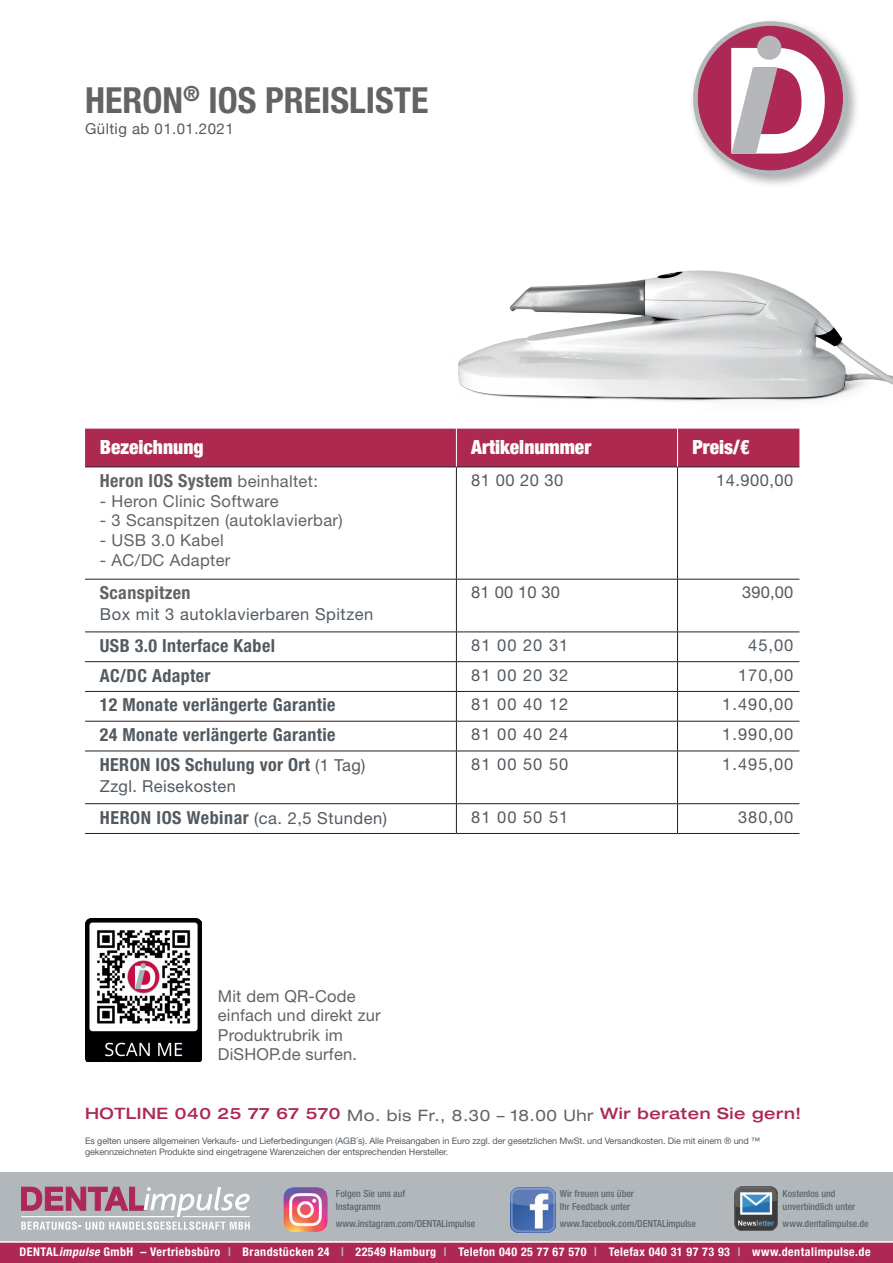
<style>
.page{position:relative;width:893px;height:1263px;background:#fff}
.page>*{position:absolute;margin:0;border:0;box-sizing:border-box;transform-origin:0 0}
.t1{font:700 condensed 36px "Helvetica Neue LT";color:#636366}
.t2{font:900 condensed 19.5px "Helvetica Neue";color:#fff}
.t3{font:700 condensed 18px "Helvetica Neue LT";letter-spacing:.02em;color:#525a61}
.t4{font:700 condensed 18px "Helvetica Neue LT";letter-spacing:.02em;color:#636366}
.t5{font:16.5px "Helvetica Neue LT";letter-spacing:.03em;color:#525a61}
.t6{font:16.5px/19.5px "Helvetica Neue LT";letter-spacing:.02em;color:#636366}
.t7{font:500 expanded 15.75px "Helvetica Neue LT";letter-spacing:.035em;color:#ad2855}
.t8{font:15px "Helvetica Neue";letter-spacing:.03em;color:#525a61}
.t9{font:700 condensed 12px "Helvetica Neue LT";letter-spacing:.04em;color:#fff}
.t10{font:500 condensed 9.75px/12.8px "Helvetica Neue LT";color:#5f666b}
.t11{font:9px/11.2px "Helvetica Neue LT";letter-spacing:-.01em;color:#525a61}
.s1{font-weight:400;font-stretch:normal;font-size:16.5px}
.s2{font-weight:400;color:#636366}
.s3{font-style:italic}
.s4{color:#b2b7bb}
</style>
<div class="page">
<div style="left:689px;top:17px;width:171px;height:171px;background:#231f20;opacity:.35"></div>
<svg style="left:695px;top:24px;width:150px;height:150px"></svg>
<div style="left:757px;top:36px;width:24px;height:24px;background:#b6b7bb;border-radius:50%"></div>
<div style="left:693px;top:21px;width:155px;height:155px;border:5px solid #b2b7bb;border-radius:50%"></div>
<div style="left:85px;top:429px;width:714px;height:38px;background:#ae2950"></div>
<hr style="left:85px;top:467px;width:371px;height:1px;background:#231f20">
<hr style="left:456px;top:467px;width:221px;height:1px;background:#231f20">
<hr style="left:456px;top:467px;width:1px;height:112px;background:#231f20">
<hr style="left:677px;top:467px;width:122px;height:1px;background:#231f20">
<hr style="left:85px;top:579px;width:371px;height:1px;background:#231f20">
<hr style="left:456px;top:579px;width:221px;height:1px;background:#231f20">
<hr style="left:456px;top:579px;width:1px;height:53px;background:#231f20">
<hr style="left:677px;top:579px;width:122px;height:1px;background:#231f20">
<hr style="left:85px;top:632px;width:371px;height:1px;background:#231f20">
<hr style="left:456px;top:632px;width:221px;height:1px;background:#231f20">
<hr style="left:677px;top:632px;width:122px;height:1px;background:#231f20">
<hr style="left:85px;top:661px;width:371px;height:1px;background:#231f20">
<hr style="left:456px;top:661px;width:221px;height:1px;background:#231f20">
<hr style="left:677px;top:661px;width:122px;height:1px;background:#231f20">
<hr style="left:85px;top:691px;width:371px;height:1px;background:#231f20">
<hr style="left:456px;top:691px;width:221px;height:1px;background:#231f20">
<svg style="left:456px;top:632px;width:1px;height:89px"></svg>
<hr style="left:677px;top:691px;width:122px;height:1px;background:#231f20">
<hr style="left:85px;top:721px;width:371px;height:1px;background:#231f20">
<hr style="left:456px;top:721px;width:221px;height:1px;background:#231f20">
<hr style="left:456px;top:721px;width:1px;height:30px;background:#231f20">
<hr style="left:677px;top:721px;width:122px;height:1px;background:#231f20">
<hr style="left:85px;top:751px;width:371px;height:1px;background:#231f20">
<hr style="left:456px;top:751px;width:221px;height:1px;background:#231f20">
<hr style="left:456px;top:751px;width:1px;height:52px;background:#231f20">
<hr style="left:677px;top:751px;width:122px;height:1px;background:#231f20">
<hr style="left:85px;top:803px;width:371px;height:1px;background:#231f20">
<hr style="left:456px;top:803px;width:221px;height:1px;background:#231f20">
<svg style="left:456px;top:804px;width:1px;height:29px"></svg>
<hr style="left:677px;top:803px;width:122px;height:1px;background:#231f20">
<hr style="left:85px;top:833px;width:371px;height:1px;background:#231f20">
<hr style="left:456px;top:833px;width:221px;height:1px;background:#231f20">
<hr style="left:677px;top:833px;width:122px;height:1px;background:#231f20">
<hr style="left:456px;top:429px;width:1px;height:38px;background:#fff">
<hr style="left:677px;top:467px;width:1px;height:112px;background:#231f20">
<hr style="left:677px;top:579px;width:1px;height:53px;background:#231f20">
<svg style="left:677px;top:632px;width:1px;height:89px"></svg>
<hr style="left:677px;top:721px;width:1px;height:30px;background:#231f20">
<hr style="left:677px;top:751px;width:1px;height:52px;background:#231f20">
<svg style="left:677px;top:804px;width:1px;height:29px"></svg>
<hr style="left:677px;top:429px;width:1px;height:38px;background:#fff">
<img style="left:85px;top:918px;width:117px;height:144px">
<img style="left:458px;top:270px;width:435px;height:132px">
<div style="left:0;top:1172px;width:893px;height:76px;background:#b2b7bb"></div>
<img style="left:283px;top:1187px;width:45px;height:45px">
<img style="left:511px;top:1187px;width:45px;height:45px">
<img style="left:734px;top:1186px;width:44px;height:45px">
<svg style="left:21px;top:1187px;width:229px;height:43px"></svg>
<div style="left:0;top:1242px;width:893px;height:21px;background:#ad2855"></div>
<hr style="left:0;top:1241px;width:893px;height:2px;background:#fff">
<h1 class="t1" style="left:85px;top:78px;width:345px">HERON<sup>®</sup> IOS PREISLISTE</h1>
<h3 class="t8" style="left:85px;top:118px;width:150px">Gültig ab 01.01.2021</h3>
<h2 class="t2" style="left:100px;top:431px;width:105px">Bezeichnung</h2>
<h2 class="t2" style="left:471px;top:431px;width:121px">Artikelnummer</h2>
<h2 class="t2" style="left:692px;top:431px;width:59px">Preis/€</h2>
<h3 class="t4" style="left:100px;top:470px;width:220px">Heron IOS System <span class="s1">beinhaltet:</span></h3>
<h3 class="t6" style="left:100px;top:491px;width:180px">- Heron Clinic Software</h3>
<h3 class="t6" style="left:100px;top:511px;width:244px">- 3 Scanspitzen (autoklavierbar)</h3>
<h3 class="t6" style="left:100px;top:530px;width:125px">- USB 3.0 Kabel</h3>
<h3 class="t6" style="left:100px;top:550px;width:132px">- AC/DC Adapter</h3>
<h3 class="t5" style="left:471px;top:470px;width:94px">81 00 20 30</h3>
<h3 class="t5" style="left:716px;top:470px;width:79px">14.900,00</h3>
<h3 class="t4" style="left:100px;top:582px;width:92px">Scanspitzen</h3>
<h3 class="t5" style="left:100px;top:604px;width:275px">Box mit 3 autoklavierbaren Spitzen</h3>
<h3 class="t5" style="left:471px;top:582px;width:90px">81 00 10 30</h3>
<h3 class="t5" style="left:742px;top:582px;width:53px">390,00</h3>
<h3 class="t3" style="left:100px;top:634px;width:177px">USB 3.0 Interface Kabel</h3>
<h3 class="t5" style="left:471px;top:635px;width:99px">81 00 20 31</h3>
<h3 class="t5" style="left:748px;top:635px;width:47px">45,00</h3>
<h3 class="t3" style="left:100px;top:664px;width:112px">AC/DC Adapter</h3>
<h3 class="t5" style="left:471px;top:665px;width:99px">81 00 20 32</h3>
<h3 class="t5" style="left:738px;top:665px;width:57px">170,00</h3>
<h3 class="t3" style="left:100px;top:694px;width:237px">12 Monate verlängerte Garantie</h3>
<h3 class="t5" style="left:471px;top:695px;width:99px">81 00 40 12</h3>
<h3 class="t5" style="left:722px;top:695px;width:73px">1.490,00</h3>
<h3 class="t3" style="left:100px;top:724px;width:237px">24 Monate verlängerte Garantie</h3>
<h3 class="t5" style="left:471px;top:724px;width:99px">81 00 40 24</h3>
<h3 class="t5" style="left:722px;top:724px;width:73px">1.990,00</h3>
<h3 class="t3" style="left:100px;top:754px;width:267px">HERON IOS Schulung vor Ort <span class="s1">(1 Tag)</span></h3>
<h3 class="t5" style="left:100px;top:776px;width:138px">Zzgl. Reisekosten</h3>
<h3 class="t5" style="left:471px;top:754px;width:99px">81 00 50 50</h3>
<h3 class="t5" style="left:722px;top:754px;width:73px">1.495,00</h3>
<h3 class="t3" style="left:100px;top:807px;width:289px">HERON IOS Webinar <span class="s1">(ca. 2,5 Stunden)</span></h3>
<h3 class="t5" style="left:471px;top:807px;width:99px">81 00 50 51</h3>
<h3 class="t5" style="left:738px;top:807px;width:57px">380,00</h3>
<h3 class="t6" style="left:218px;top:986px;width:164px">Mit dem QR-Code einfach und direkt zur<br>Produktrubrik im<br>DiSHOP.de surfen.</h3>
<h3 class="t7" style="left:85px;top:1104px;width:717px">HOTLINE 040 25 77 67 570 <span class="s2">Mo. bis Fr., 8.30 – 18.00 Uhr</span> Wir beraten Sie gern!</h3>
<p class="t11" style="left:85px;top:1135px;width:676px">Es gelten unsere allgemeinen Verkaufs- und Lieferbedingungen (AGB´s). Alle Preisangaben in Euro zzgl. der gesetzlichen MwSt. und Versandkosten. Die mit einem ® und ™ gekennzeichneten Produkte sind eingetragene Warenzeichen der entsprechenden Hersteller.</p>
<p class="t10" style="left:560px;top:1187px;width:76px">Wir freuen uns über<br>Ihr Feedback unter</p>
<p class="t10" style="left:560px;top:1217px;width:138px">www.facebook.com/DENTALimpulse</p>
<p class="t10" style="left:336px;top:1187px;width:71px">Folgen Sie uns auf<br>Instagramm</p>
<p class="t10" style="left:336px;top:1217px;width:141px">www.instagram.com/DENTALimpulse</p>
<p class="t10" style="left:783px;top:1187px;width:74px">Kostenlos und unverbindlich unter</p>
<p class="t10" style="left:783px;top:1217px;width:87px">www.dentalimpulse.de</p>
<h3 class="t9" style="left:20px;top:1244px;width:852px">DENTAL<span class="s3">impulse</span> GmbH – Vertriebsbüro <span class="s4">|</span> Brandstücken 24 <span class="s4">|</span> 22549 Hamburg <span class="s4">|</span> Telefon 040 25 77 67 570 <span class="s4">|</span> Telefax 040 31 97 73 93 <span class="s4">|</span> www.dentalimpulse.de</h3>
</div>
